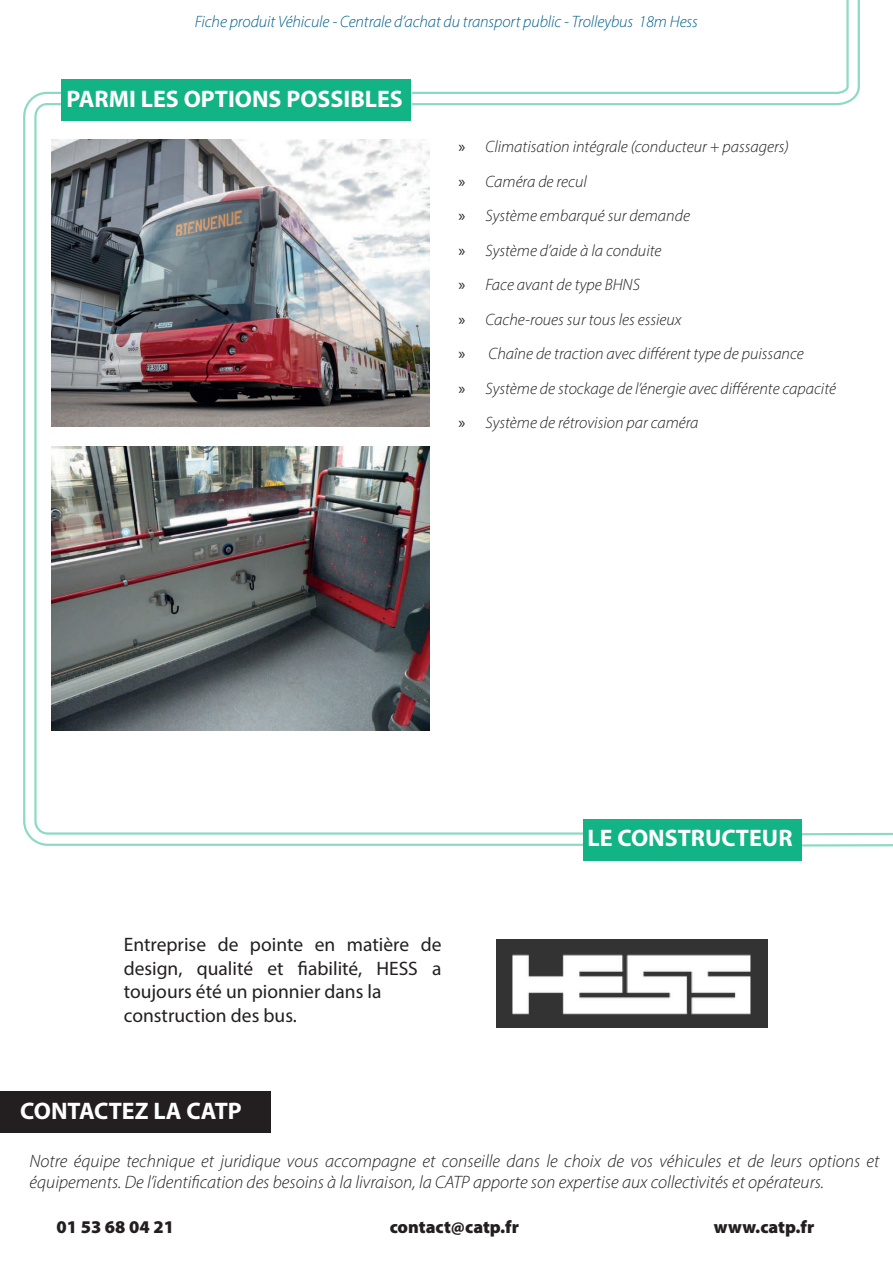
<style>
.page{position:relative;width:893px;height:1263px;background:#fff}
.page>*{position:absolute;margin:0;border:0;box-sizing:border-box;transform-origin:0 0}
.t1{font:700 24px "Myriad Pro";color:#fff}
.t2{font:19.5px/23.4px "Myriad Pro";color:#231f20;text-align:justify}
.t3{font:italic 18px/21.6px "Myriad Variable Concept";color:#231f20}
.t4{font:18px "Myriad Variable Concept";color:#231f20}
.t5{font:italic 16.5px "Myriad Variable Concept";color:#231f20}
.t6{font:italic 16.5px "Myriad Variable Concept";letter-spacing:-.005em;color:#01608c}
.s1{font-family:"Myriad Pro";font-style:normal}
</style>
<div class="page">
<div style="left:583px;top:819px;width:219px;height:42px;background:#12b385"></div>
<div style="left:0;top:1091px;width:270px;height:42px;background:#231f20"></div>
<div style="left:61px;top:79px;width:350px;height:42px;background:#12b385"></div>
<hr style="left:802px;top:833px;width:91px;height:2px;background:#12b385">
<hr style="left:802px;top:844px;width:91px;height:2px;background:#12b385">
<svg style="left:23px;top:91px;width:560px;height:755px"></svg>
<svg style="left:410px;top:0;width:450px;height:106px"></svg>
<img style="left:496px;top:939px;width:271px;height:88px">
<img style="left:51px;top:140px;width:379px;height:287px">
<img style="left:51px;top:446px;width:379px;height:284px">
<p class="t6" style="left:195px;top:12px;width:504px">Fiche produit Véhicule - Centrale d’achat du transport public - Trolleybus 18m Hess</p>
<p class="t1" style="left:66px;top:83px;width:338px">PARMI LES OPTIONS POSSIBLES</p>
<p class="t5" style="left:458px;top:137px;width:332px"><span class="s1">»</span> Climatisation intégrale (conducteur + passagers)</p>
<p class="t5" style="left:458px;top:171px;width:130px"><span class="s1">»</span> Caméra de recul</p>
<p class="t5" style="left:458px;top:206px;width:233px"><span class="s1">»</span> Système embarqué sur demande</p>
<p class="t5" style="left:458px;top:240px;width:204px"><span class="s1">»</span> Système d’aide à la conduite</p>
<p class="t5" style="left:458px;top:275px;width:183px"><span class="s1">»</span> Face avant de type BHNS</p>
<p class="t5" style="left:458px;top:309px;width:225px"><span class="s1">»</span> Cache-roues sur tous les essieux</p>
<p class="t5" style="left:458px;top:344px;width:347px"><span class="s1">»</span> Chaîne de traction avec différent type de puissance</p>
<p class="t5" style="left:458px;top:378px;width:379px"><span class="s1">»</span> Système de stockage de l’énergie avec différente capacité</p>
<p class="t5" style="left:458px;top:413px;width:242px"><span class="s1">»</span> Système de rétrovision par caméra</p>
<p class="t2" style="left:124px;top:933px;width:319px">Entreprise de pointe en matière de design, qualité et fiabilité, HESS a toujours été un pionnier dans la</p>
<p class="t2" style="left:124px;top:1003px;width:175px">construction des bus.</p>
<p class="t1" style="left:587px;top:823px;width:207px">LE CONSTRUCTEUR</p>
<p class="t1" style="left:20px;top:1095px;width:223px">CONTACTEZ LA CATP</p>
<p class="t3" style="left:30px;top:1150px;width:851px">Notre équipe technique et juridique vous accompagne et conseille dans le choix de vos véhicules et de leurs options et équipements. De l’identification des besoins à la livraison, la CATP apporte son expertise aux collectivités et opérateurs.</p>
<p class="t4" style="left:57px;top:1216px;width:119px">01 53 68 04 21</p>
<p class="t4" style="left:390px;top:1216px;width:131px">contact@catp.fr</p>
<p class="t4" style="left:714px;top:1216px;width:102px">www.catp.fr</p>
</div>
